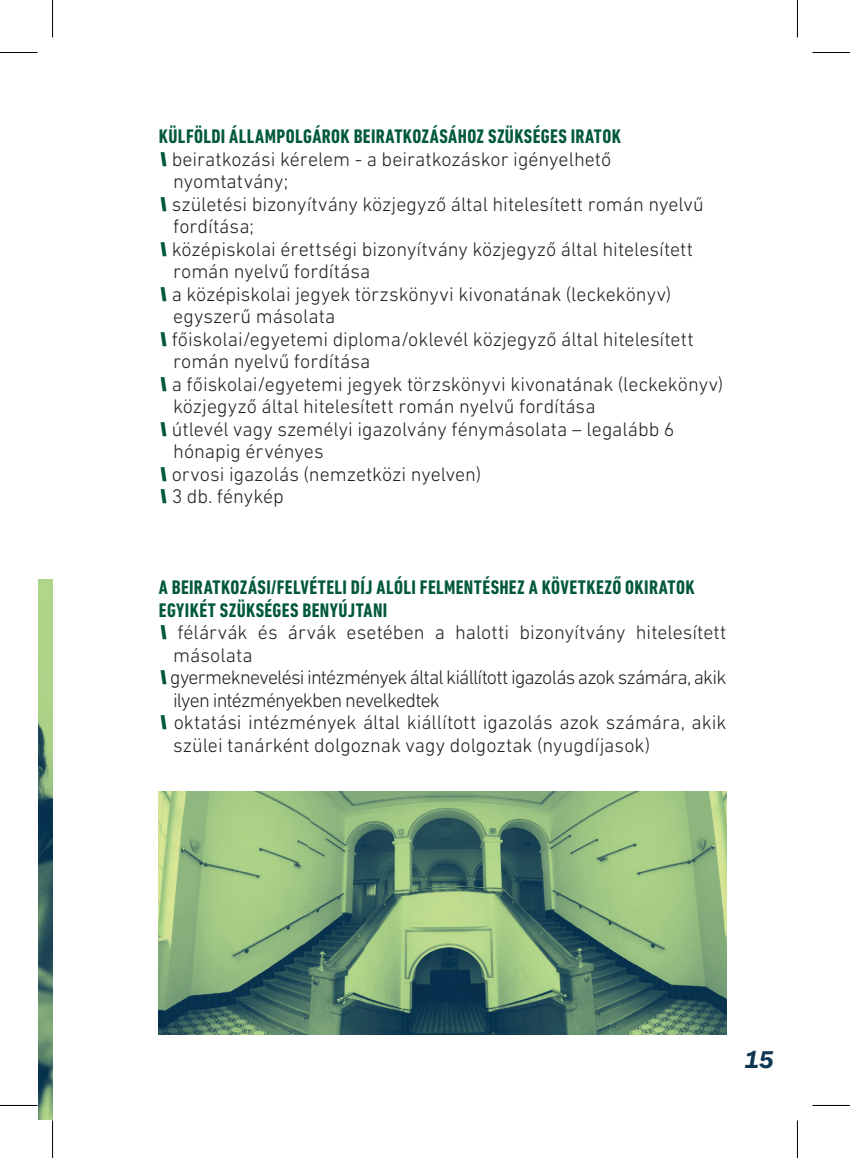
<style>
.page{position:relative;width:850px;height:1158px;background:#fff}
.page>*{position:absolute;margin:0;border:0;box-sizing:border-box;transform-origin:0 0}
.t1{font:italic 600 25px "Franklin Gothic";color:#0d3752}
.t2{font:300 20px "DIN Next LT Pro";color:#231f20}
.t3{font:700 condensed 20px "DIN Next LT Pro";letter-spacing:.015em;color:#01583c}
.t4{font:300 20px "DIN Next LT Pro";letter-spacing:-.04em;color:#231f20}
.s1{font-weight:900;font-style:italic;color:#01583c}
</style>
<div class="page">
<img style="left:38px;top:579px;width:14px;height:540px">
<img style="left:159px;top:791px;width:567px;height:243px">
<hr style="left:0;top:52px;width:38px;height:1px;background:#000">
<hr style="left:812px;top:52px;width:37px;height:1px;background:#000">
<hr style="left:0;top:1104px;width:38px;height:1px;background:#000">
<hr style="left:812px;top:1104px;width:37px;height:1px;background:#000">
<hr style="left:52px;top:0;width:1px;height:38px;background:#000">
<hr style="left:52px;top:1120px;width:1px;height:37px;background:#000">
<hr style="left:796px;top:0;width:1px;height:38px;background:#000">
<hr style="left:796px;top:1120px;width:1px;height:37px;background:#000">
<p class="t3" style="left:159px;top:125px;width:463px">KÜLFÖLDI ÁLLAMPOLGÁROK BEIRATKOZÁSÁHOZ SZÜKSÉGES IRATOK</p>
<p class="t2" style="left:159px;top:147px;width:453px"><span class="s1">\</span> beiratkozási kérelem - a beiratkozáskor igényelhető</p>
<p class="t2" style="left:173px;top:170px;width:116px">nyomtatvány;</p>
<p class="t2" style="left:159px;top:192px;width:546px"><span class="s1">\</span> születési bizonyítvány közjegyző által hitelesített román nyelvű</p>
<p class="t2" style="left:173px;top:215px;width:82px">fordítása;</p>
<p class="t2" style="left:159px;top:237px;width:535px"><span class="s1">\</span> középiskolai érettségi bizonyítvány közjegyző által hitelesített</p>
<p class="t2" style="left:173px;top:260px;width:199px">román nyelvű fordítása</p>
<p class="t2" style="left:159px;top:282px;width:513px"><span class="s1">\</span> a középiskolai jegyek törzskönyvi kivonatának (leckekönyv)</p>
<p class="t2" style="left:173px;top:305px;width:164px">egyszerű másolata</p>
<p class="t2" style="left:159px;top:327px;width:536px"><span class="s1">\</span> főiskolai/egyetemi diploma/oklevél közjegyző által hitelesített</p>
<p class="t2" style="left:173px;top:350px;width:199px">román nyelvű fordítása</p>
<p class="t2" style="left:159px;top:372px;width:565px"><span class="s1">\</span> a főiskolai/egyetemi jegyek törzskönyvi kivonatának (leckekönyv)</p>
<p class="t2" style="left:173px;top:395px;width:424px">közjegyző által hitelesített román nyelvű fordítása</p>
<p class="t2" style="left:159px;top:417px;width:517px"><span class="s1">\</span> útlevél vagy személyi igazolvány fénymásolata – legalább 6</p>
<p class="t2" style="left:173px;top:440px;width:152px">hónapig érvényes</p>
<p class="t2" style="left:159px;top:462px;width:324px"><span class="s1">\</span> orvosi igazolás (nemzetközi nyelven)</p>
<p class="t2" style="left:159px;top:485px;width:126px"><span class="s1">\</span> 3 db. fénykép</p>
<p class="t3" style="left:159px;top:576px;width:537px">A BEIRATKOZÁSI/FELVÉTELI DÍJ ALÓLI FELMENTÉSHEZ A KÖVETKEZŐ OKIRATOK</p>
<p class="t3" style="left:159px;top:598px;width:230px">EGYIKÉT SZÜKSÉGES BENYÚJTANI</p>
<p class="t2" style="left:159px;top:620px;width:568px"><span class="s1">\</span> félárvák és árvák esetében a halotti bizonyítvány hitelesített</p>
<p class="t2" style="left:173px;top:643px;width:81px">másolata</p>
<p class="t4" style="left:159px;top:665px;width:568px"><span class="s1">\</span> gyermeknevelési intézmények által kiállított igazolás azok számára, akik</p>
<p class="t4" style="left:173px;top:688px;width:268px">ilyen intézményekben nevelkedtek</p>
<p class="t2" style="left:159px;top:710px;width:568px"><span class="s1">\</span> oktatási intézmények által kiállított igazolás azok számára, akik</p>
<p class="t2" style="left:173px;top:733px;width:478px">szülei tanárként dolgoznak vagy dolgoztak (nyugdíjasok)</p>
<p class="t1" style="left:743px;top:1043px;width:31px">15</p>
</div>
